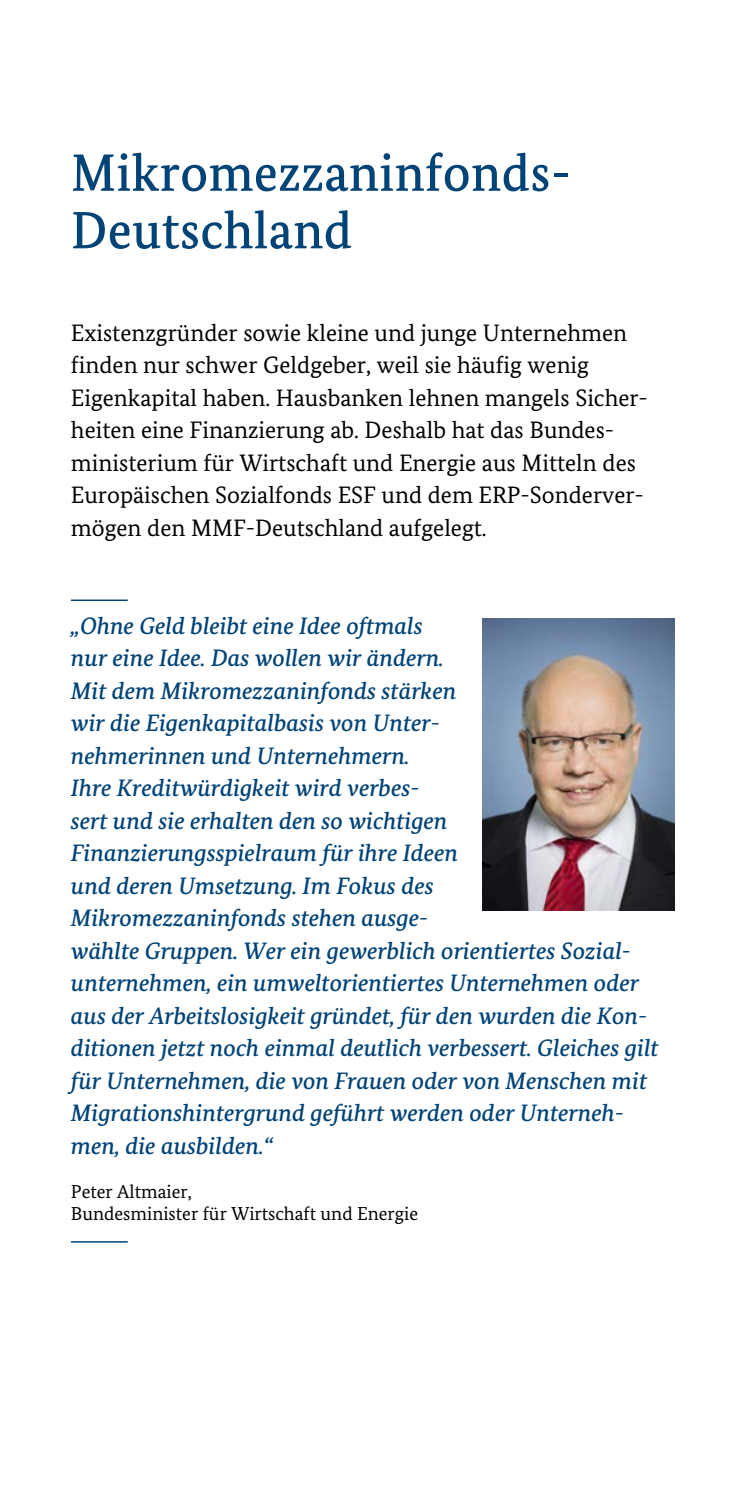
<style>
.page{position:relative;width:745px;height:1489px;background:#fff}
.page>*{position:absolute;margin:0;border:0;box-sizing:border-box;transform-origin:0 0}
.t1{font:500 52.5px "Bundes Serif";letter-spacing:.01em;color:#004377;scale:.96 1}
.t2{font:italic 500 23.75px/32.5px "Bundes Serif";color:#004377}
.t3{font:23.75px/32.5px "Bundes Serif";color:#000}
.t4{font:18.75px/22.5px "Bundes Serif";color:#000}
</style>
<div class="page">
<img style="left:482px;top:618px;width:191px;height:292px">
<hr style="left:71px;top:599px;width:57px;height:2px;background:#004377">
<hr style="left:71px;top:1240px;width:57px;height:2px;background:#004377">
<h2 class="t1" style="left:71px;top:141px;width:521px">Mikromezzaninfonds-</h2>
<h2 class="t1" style="left:71px;top:198px;width:294px">Deutschland</h2>
<p class="t3" style="left:71px;top:316px;width:578px">Existenzgründer sowie kleine und junge Unternehmen finden nur schwer Geldgeber, weil sie häufig wenig Eigenkapital haben. Hausbanken lehnen mangels Sicher&shy;heiten eine Finanzierung ab. Deshalb hat das Bundes&shy;ministerium für Wirtschaft und Energie aus Mitteln des Europäischen Sozialfonds ESF und dem ERP-Sonderver&shy;mögen den MMF-Deutschland aufgelegt.</p>
<p class="t2" style="left:71px;top:609px;width:588px">„Ohne Geld bleibt eine Idee oftmals<br>nur eine Idee. Das wollen wir ändern.<br>Mit dem Mikromezzaninfonds stärken<br>wir die Eigenkapitalbasis von Unter-<br>nehmerinnen und Unternehmern.<br>Ihre Kreditwürdigkeit wird verbes-<br>sert und sie erhalten den so wichtigen Finanzierungsspielraum für ihre Ideen<br>und deren Umsetzung. Im Fokus des<br>Mikromezzaninfonds stehen ausge-<br>wählte Gruppen. Wer ein gewerblich orientiertes Sozial&shy;unternehmen, ein umweltorientiertes Unternehmen oder aus der Arbeitslosigkeit gründet, für den wurden die Kon&shy;ditionen jetzt noch einmal deutlich verbessert. Gleiches gilt für Unternehmen, die von Frauen oder von Menschen mit Migrationshintergrund geführt werden oder Unterneh&shy;men, die ausbilden.“</p>
<p class="t4" style="left:71px;top:1179px;width:348px">Peter Altmaier,<br>Bundesminister für Wirtschaft und Energie</p>
</div>
